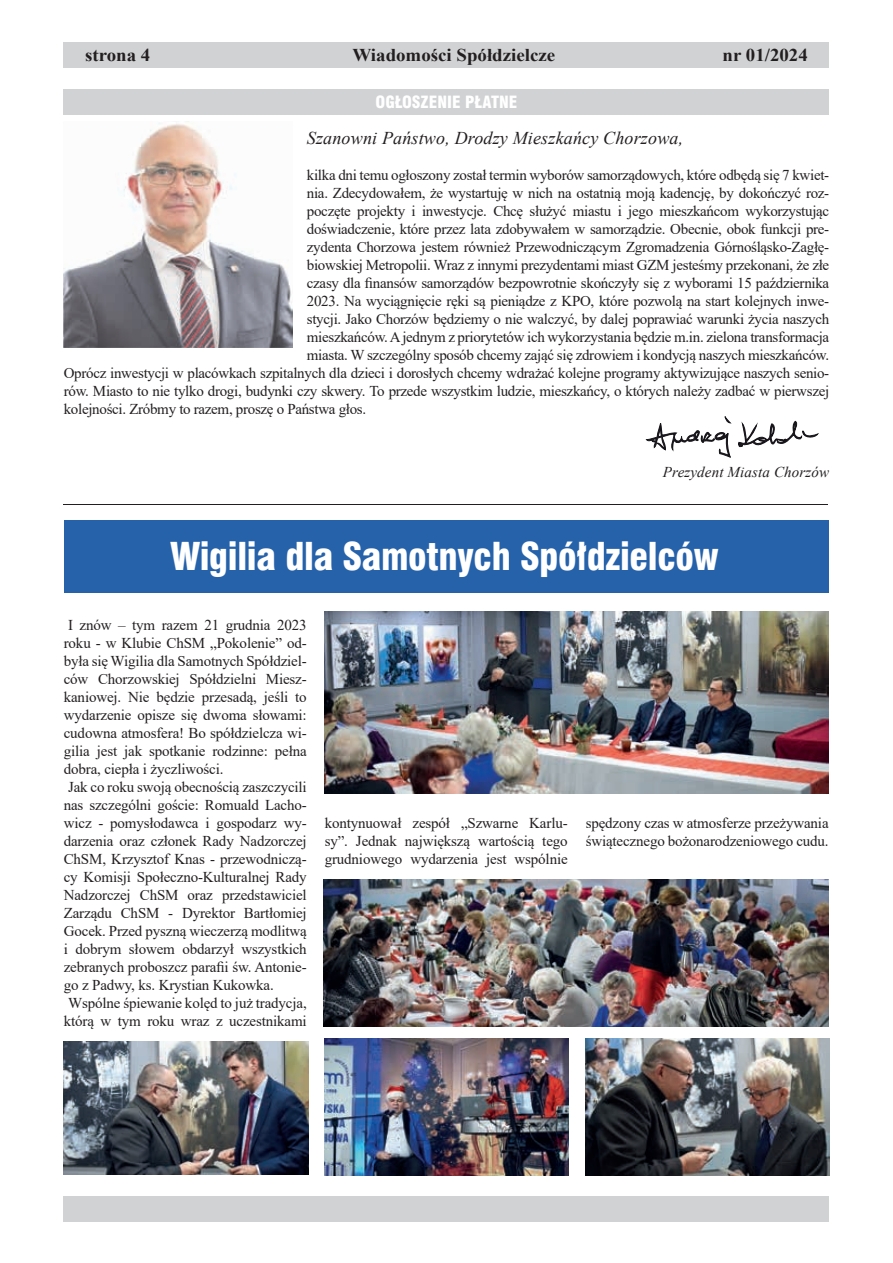
<style>
.page{position:relative;width:893px;height:1263px;background:#fff}
.page>*{position:absolute;margin:0;border:0;box-sizing:border-box;transform-origin:0 0}
.t1{font:37.5px "Swis 721 Blk Cn EU";letter-spacing:-.01em;color:#fff}
.t2{font:italic 18px "Times New Roman";letter-spacing:.01em;color:#231f20}
.t3{font:700 18px "Times New Roman";color:#231f20;scale:1.05 1}
.t4{font:16.5px "Swis 721 Blk Cn EU";color:#fff}
.t5{font:15px/18px "Times New Roman";letter-spacing:-.02em;color:#231f20}
.t6{font:italic 15px "Times New Roman";letter-spacing:.01em;color:#231f20}
</style>
<div class="page">
<div style="left:64px;top:42px;width:765px;height:26px;background:#d1d2d4"></div>
<div style="left:64px;top:1196px;width:765px;height:26px;background:#d1d2d4"></div>
<div style="left:64px;top:90px;width:765px;height:25px;background:#d1d2d4"></div>
<div style="left:64px;top:521px;width:765px;height:72px;background:#2662aa"></div>
<img style="left:324px;top:611px;width:505px;height:182px">
<img style="left:324px;top:1039px;width:244px;height:136px">
<img style="left:324px;top:879px;width:505px;height:147px">
<img style="left:63px;top:1041px;width:246px;height:133px">
<img style="left:585px;top:1038px;width:244px;height:137px">
<hr style="left:63px;top:504px;width:764px;height:1px;background:#231f20">
<img style="left:64px;top:123px;width:228px;height:224px">
<svg style="left:646px;top:416px;width:84px;height:41px"></svg>
<svg style="left:738px;top:421px;width:80px;height:27px"></svg>
<p class="t3" style="left:85px;top:42px;width:64px">strona 4</p>
<p class="t3" style="left:352px;top:42px;width:195px">Wiadomości Spółdzielcze</p>
<p class="t3" style="left:723px;top:42px;width:83px">nr 01/2024</p>
<p class="t4" style="left:376px;top:92px;width:143px">OGŁOSZENIE PŁATNE</p>
<p class="t2" style="left:307px;top:126px;width:378px">Szanowni Państwo, Drodzy Mieszkańcy Chorzowa,</p>
<p class="t5" style="left:307px;top:166px;width:524px">kilka dni temu ogłoszony został termin wyborów samorządowych, które odbędą się 7 kwiet-</p>
<p class="t5" style="left:307px;top:184px;width:524px">nia. Zdecydowałem, że wystartuję w nich na ostatnią moją kadencję, by dokończyć roz-</p>
<p class="t5" style="left:307px;top:202px;width:524px">poczęte projekty i inwestycje. Chcę służyć miastu i jego mieszkańcom wykorzystując</p>
<p class="t5" style="left:307px;top:220px;width:524px">doświadczenie, które przez lata zdobywałem w samorządzie. Obecnie, obok funkcji pre-</p>
<p class="t5" style="left:307px;top:238px;width:524px">zydenta Chorzowa jestem również Przewodniczącym Zgromadzenia Górnośląsko-Zagłę-</p>
<p class="t5" style="left:307px;top:256px;width:524px">biowskiej Metropolii. Wraz z innymi prezydentami miast GZM jesteśmy przekonani, że złe</p>
<p class="t5" style="left:307px;top:274px;width:524px">czasy dla finansów samorządów bezpowrotnie skończyły się z wyborami 15 października</p>
<p class="t5" style="left:307px;top:292px;width:524px">2023. Na wyciągnięcie ręki są pieniądze z KPO, które pozwolą na start kolejnych inwe-</p>
<p class="t5" style="left:307px;top:310px;width:524px">stycji. Jako Chorzów będziemy o nie walczyć, by dalej poprawiać warunki życia naszych</p>
<p class="t5" style="left:307px;top:328px;width:524px">mieszkańców. A jednym z priorytetów ich wykorzystania będzie m.in. zielona transformacja</p>
<p class="t5" style="left:307px;top:346px;width:524px">miasta. W szczególny sposób chcemy zająć się zdrowiem i kondycją naszych mieszkańców.</p>
<p class="t5" style="left:64px;top:364px;width:767px">Oprócz inwestycji w placówkach szpitalnych dla dzieci i dorosłych chcemy wdrażać kolejne programy aktywizujące naszych senio-</p>
<p class="t5" style="left:64px;top:382px;width:767px">rów. Miasto to nie tylko drogi, budynki czy skwery. To przede wszystkim ludzie, mieszkańcy, o których należy zadbać w pierwszej</p>
<p class="t5" style="left:64px;top:400px;width:304px">kolejności. Zróbmy to razem, proszę o Państwa głos.</p>
<p class="t6" style="left:663px;top:462px;width:168px">Prezydent Miasta Chorzów</p>
<h1 class="t1" style="left:170px;top:533px;width:550px">Wigilia dla Samotnych Spółdzielców</h1>
<p class="t5" style="left:64px;top:616px;width:244px">I znów – tym razem 21 grudnia 2023 roku - w Klubie ChSM „Pokolenie” od&shy;była się Wigilia dla Samotnych Spółdziel&shy;ców Chorzowskiej Spółdzielni Miesz&shy;kaniowej. Nie będzie przesadą, jeśli to wydarzenie opisze się dwoma słowami: cudowna atmosfera! Bo spółdzielcza wi&shy;gilia jest jak spotkanie rodzinne: pełna dobra, ciepła i życzliwości.<br>Jak co roku swoją obecnością zaszczycili nas szczególni goście: Romuald Lacho&shy;wicz - pomysłodawca i gospodarz wy&shy;darzenia oraz członek Rady Nadzorczej ChSM, Krzysztof Knas - przewodniczą&shy;cy Komisji Społeczno-Kulturalnej Rady Nadzorczej ChSM oraz przedstawiciel Zarządu ChSM - Dyrektor Bartłomiej Gocek. Przed pyszną wieczerzą modlitwą i dobrym słowem obdarzył wszystkich zebranych proboszcz parafii św. Antonie&shy;go z Padwy, ks. Krystian Kukowka.<br>Wspólne śpiewanie kolęd to już tradycja, którą w tym roku wraz z uczestnikami</p>
<p class="t5" style="left:325px;top:814px;width:244px;text-align:justify">kontynuował zespół „Szwarne Karlu&shy;sy”. Jednak największą wartością tego grudniowego wydarzenia jest wspólnie</p>
<p class="t5" style="left:586px;top:814px;width:244px">spędzony czas w atmosferze przeżywania świątecznego bożonarodzeniowego cudu.</p>
</div>
